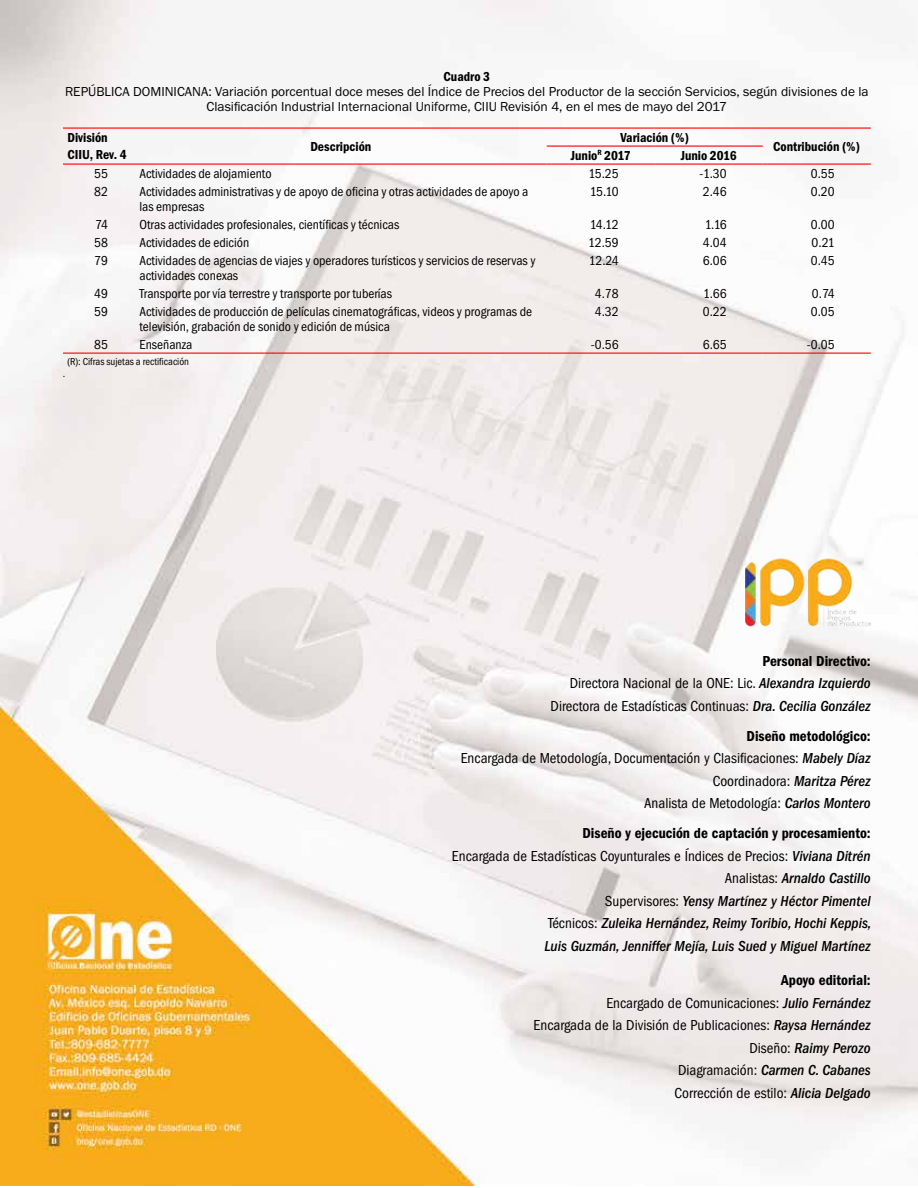
<style>
.page{position:relative;width:918px;height:1188px;background:#fff}
.page>*{position:absolute;margin:0;border:0;box-sizing:border-box;transform-origin:0 0}
.t1{font:condensed 15px/22.5px "ITC Franklin Gothic Std";color:#000;text-align:right}
.t2{font:italic 500 condensed 15px/22.5px "ITC Franklin Gothic Std";color:#000;text-align:right}
.t3{font:15px "ITC Franklin Gothic Std Dm Cd";color:#000}
.t4{font:13.5px/15px "Franklin Got Itc TOT Boo Con";color:#000}
.t5{font:13.5px/15px "Franklin Got Itc TOT Boo";color:#000;text-align:center}
.t6{font:13.5px/16.5px "Franklin Got Itc TOT Dem Con";color:#000}
.t7{font:10.5px "Franklin Got Itc TOT Boo Con";color:#000}
.s1{font-weight:500;font-style:italic}
.s2{font-weight:400;font-style:normal}
</style>
<div class="page">
<img style="left:0;top:0;width:918px;height:1186px">
<hr style="left:547px;top:146px;width:108px;height:1px;background:#f00">
<hr style="left:655px;top:146px;width:108px;height:1px;background:#f00">
<hr style="left:63px;top:128px;width:72px;height:1px;background:#f00">
<hr style="left:135px;top:128px;width:412px;height:1px;background:#f00">
<hr style="left:547px;top:128px;width:108px;height:1px;background:#f00">
<hr style="left:655px;top:128px;width:108px;height:1px;background:#f00">
<hr style="left:63px;top:164px;width:72px;height:1px;background:#f00">
<hr style="left:135px;top:164px;width:412px;height:1px;background:#f00">
<hr style="left:547px;top:164px;width:108px;height:1px;background:#f00">
<hr style="left:655px;top:164px;width:108px;height:1px;background:#f00">
<hr style="left:763px;top:128px;width:108px;height:1px;background:#f00">
<hr style="left:763px;top:164px;width:108px;height:1px;background:#f00">
<hr style="left:63px;top:353px;width:72px;height:1px;background:#f00">
<hr style="left:135px;top:353px;width:412px;height:1px;background:#f00">
<hr style="left:547px;top:353px;width:108px;height:1px;background:#f00">
<hr style="left:655px;top:353px;width:108px;height:1px;background:#f00">
<hr style="left:763px;top:353px;width:108px;height:1px;background:#f00">
<img style="left:746px;top:556px;width:125px;height:77px">
<p class="t6" style="left:444px;top:68px;width:48px">Cuadro 3</p>
<p class="t5" style="left:65px;top:84px;width:805px">REPÚBLICA DOMINICANA: Variación porcentual doce meses del Índice de Precios del Productor de la sección Servicios, según divisiones de la<br>Clasificación Industrial Internacional Uniforme, CIIU Revisión 4, en el mes de mayo del 2017</p>
<p class="t6" style="left:68px;top:130px;width:61px">División<br>CIIU, Rev. 4</p>
<p class="t6" style="left:310px;top:138px;width:62px">Descripción</p>
<p class="t6" style="left:620px;top:129px;width:70px">Variación (%)</p>
<p class="t6" style="left:773px;top:138px;width:88px">Contribución (%)</p>
<p class="t6" style="left:571px;top:147px;width:61px">Junio<sup>R</sup> 2017</p>
<p class="t6" style="left:681px;top:147px;width:58px">Junio 2016</p>
<p class="t4" style="left:94px;top:166px;width:15px">55</p>
<p class="t4" style="left:139px;top:166px;width:134px">Actividades de alojamiento</p>
<p class="t4" style="left:588px;top:166px;width:32px">15.25</p>
<p class="t4" style="left:699px;top:166px;width:29px">-1.30</p>
<p class="t4" style="left:811px;top:166px;width:25px">0.55</p>
<p class="t4" style="left:94px;top:184px;width:15px">82</p>
<p class="t4" style="left:139px;top:184px;width:390px">Actividades administrativas y de apoyo de oficina y otras actividades de apoyo a las empresas</p>
<p class="t4" style="left:590px;top:184px;width:30px">15.10</p>
<p class="t4" style="left:703px;top:184px;width:25px">2.46</p>
<p class="t4" style="left:811px;top:184px;width:25px">0.20</p>
<p class="t4" style="left:95px;top:217px;width:14px">74</p>
<p class="t4" style="left:139px;top:217px;width:261px">Otras actividades profesionales, científicas y técnicas</p>
<p class="t4" style="left:590px;top:217px;width:31px">14.12</p>
<p class="t4" style="left:705px;top:217px;width:23px">1.16</p>
<p class="t4" style="left:811px;top:217px;width:25px">0.00</p>
<p class="t4" style="left:94px;top:235px;width:15px">58</p>
<p class="t4" style="left:139px;top:235px;width:111px">Actividades de edición</p>
<p class="t4" style="left:588px;top:235px;width:32px">12.59</p>
<p class="t4" style="left:703px;top:235px;width:25px">4.04</p>
<p class="t4" style="left:812px;top:235px;width:25px">0.21</p>
<p class="t4" style="left:94px;top:253px;width:15px">79</p>
<p class="t4" style="left:139px;top:253px;width:397px">Actividades de agencias de viajes y operadores turísticos y servicios de reservas y actividades conexas</p>
<p class="t4" style="left:589px;top:253px;width:31px">12.24</p>
<p class="t4" style="left:703px;top:253px;width:25px">6.06</p>
<p class="t4" style="left:811px;top:253px;width:25px">0.45</p>
<p class="t4" style="left:94px;top:286px;width:15px">49</p>
<p class="t4" style="left:139px;top:286px;width:254px">Transporte por vía terrestre y transporte por tuberías</p>
<p class="t4" style="left:595px;top:286px;width:25px">4.78</p>
<p class="t4" style="left:703px;top:286px;width:25px">1.66</p>
<p class="t4" style="left:812px;top:286px;width:24px">0.74</p>
<p class="t4" style="left:94px;top:304px;width:15px">59</p>
<p class="t4" style="left:139px;top:304px;width:394px">Actividades de producción de películas cinematográficas, videos y programas de televisión, grabación de sonido y edición de música</p>
<p class="t4" style="left:595px;top:304px;width:25px">4.32</p>
<p class="t4" style="left:703px;top:304px;width:25px">0.22</p>
<p class="t4" style="left:811px;top:304px;width:25px">0.05</p>
<p class="t4" style="left:94px;top:337px;width:15px">85</p>
<p class="t4" style="left:139px;top:337px;width:54px">Enseñanza</p>
<p class="t4" style="left:591px;top:337px;width:29px">-0.56</p>
<p class="t4" style="left:703px;top:337px;width:25px">6.65</p>
<p class="t4" style="left:807px;top:337px;width:29px">-0.05</p>
<p class="t7" style="left:68px;top:355px;width:123px">(R): Cifras sujetas a rectificación</p>
<p class="t7" style="left:63px;top:367px;width:4px">.</p>
<p class="t3" style="left:763px;top:652px;width:110px">Personal Directivo:</p>
<p class="t1" style="left:551px;top:672px;width:322px">Directora Nacional de la ONE: Lic. <span class="s1">Alexandra Izquierdo<br></span>Directora de Estadísticas Continuas: <span class="s1">Dra. Cecilia González</span></p>
<p class="t3" style="left:747px;top:727px;width:126px">Diseño metodológico:</p>
<p class="t1" style="left:461px;top:747px;width:412px">Encargada de Metodología, Documentación y Clasificaciones: <span class="s1">Mabely Díaz<br></span>Coordinadora: <span class="s1">Maritza Pérez<br></span>Analista de Metodología: <span class="s1">Carlos Montero</span></p>
<p class="t3" style="left:583px;top:825px;width:290px">Diseño y ejecución de captación y procesamiento:</p>
<p class="t2" style="left:452px;top:845px;width:421px"><span class="s2">Encargada de Estadísticas Coyunturales e Índices de Precios:</span> Viviana Ditrén <span class="s2">Analistas:</span> Arnaldo Castillo<br><span class="s2">Supervisores:</span> Yensy Martínez y Héctor Pimentel<br><span class="s2">Técnicos:</span> Zuleika Hernández, Reimy Toribio, Hochi Keppis,<br>Luis Guzmán, Jenniffer Mejía, Luis Sued y Miguel Martínez</p>
<p class="t3" style="left:781px;top:972px;width:91px">Apoyo editorial:</p>
<p class="t1" style="left:534px;top:992px;width:339px">Encargado de Comunicaciones: <span class="s1">Julio Fernández<br></span>Encargada de la División de Publicaciones: <span class="s1">Raysa Hernández </span>Diseño: <span class="s1">Raimy Perozo<br></span>Diagramación: <span class="s1">Carmen C. Cabanes<br></span>Corrección de estilo: <span class="s1">Alicia Delgado</span></p>
</div>
